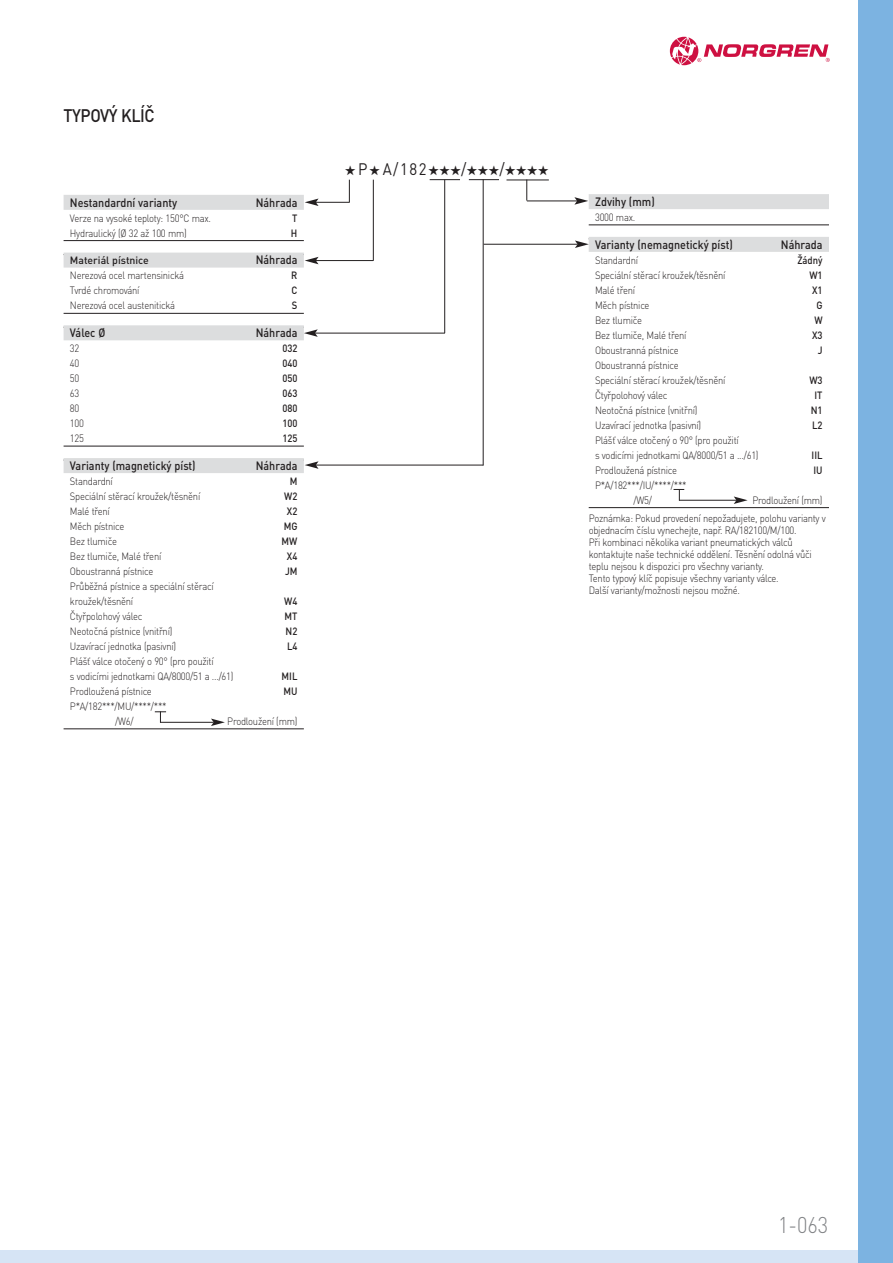
<style>
.page{position:relative;width:893px;height:1263px;background:#fff}
.page>*{position:absolute;margin:0;border:0;box-sizing:border-box;transform-origin:0 0}
.t1{font:300 22.5px "DINCE";color:#808285;scale:.9 1}
.t2{font:500 18px "DINCE";letter-spacing:-.025em;color:#231f20;scale:.9 1}
.t3{font:16.5px "DINCE";color:#231f20;scale:.9 1}
.t4{font:500 12px "DINCE";color:#231f20;scale:.9 1}
.t5{font:300 10.5px/15px "DINCE";letter-spacing:-.025em;color:#231f20;scale:.9 1}
.t6{font:500 10.5px "DINCE";color:#231f20;scale:.9 1}
.t7{font:500 10.5px "DINCE";color:#231f20}
.s1{font-family:"DIN"}
</style>
<div class="page">
<div style="left:0;top:1250px;width:893px;height:13px;background:#d6e4f5"></div>
<svg style="left:670px;top:37px;width:160px;height:28px"></svg>
<div style="left:859px;top:0;width:34px;height:1263px;background:#7cb3e1"></div>
<hr style="left:373px;top:180px;width:1px;height:81px;background:#231f20">
<hr style="left:315px;top:333px;width:130px;height:1px;background:#231f20">
<svg style="left:304px;top:329px;width:14px;height:8px"></svg>
<hr style="left:430px;top:179px;width:30px;height:1px;background:#231f20">
<hr style="left:506px;top:180px;width:43px;height:1px;background:#231f20">
<svg style="left:526px;top:180px;width:1px;height:21px"></svg>
<hr style="left:527px;top:201px;width:50px;height:1px;background:#231f20">
<svg style="left:574px;top:197px;width:14px;height:8px"></svg>
<div style="left:589px;top:194px;width:240px;height:15px;background:#dcddde"></div>
<hr style="left:589px;top:225px;width:240px;height:1px;background:#231f20">
<div style="left:589px;top:237px;width:240px;height:15px;background:#dcddde"></div>
<hr style="left:589px;top:507px;width:240px;height:1px;background:#231f20">
<svg style="left:349px;top:180px;width:1px;height:23px"></svg>
<hr style="left:316px;top:202px;width:33px;height:1px;background:#231f20">
<svg style="left:305px;top:199px;width:14px;height:7px"></svg>
<div style="left:64px;top:195px;width:240px;height:15px;background:#dcddde"></div>
<hr style="left:64px;top:240px;width:240px;height:1px;background:#231f20">
<div style="left:64px;top:253px;width:240px;height:15px;background:#dcddde"></div>
<hr style="left:64px;top:313px;width:240px;height:1px;background:#231f20">
<div style="left:64px;top:325px;width:240px;height:15px;background:#dcddde"></div>
<hr style="left:64px;top:446px;width:240px;height:1px;background:#231f20">
<div style="left:64px;top:458px;width:240px;height:15px;background:#dcddde"></div>
<hr style="left:64px;top:729px;width:240px;height:1px;background:#231f20">
<hr style="left:469px;top:179px;width:30px;height:1px;background:#231f20">
<hr style="left:483px;top:179px;width:1px;height:286px;background:#231f20">
<hr style="left:484px;top:244px;width:93px;height:1px;background:#231f20">
<svg style="left:575px;top:240px;width:14px;height:8px"></svg>
<hr style="left:316px;top:260px;width:57px;height:1px;background:#231f20">
<svg style="left:305px;top:257px;width:14px;height:7px"></svg>
<hr style="left:444px;top:180px;width:1px;height:153px;background:#231f20">
<hr style="left:316px;top:465px;width:167px;height:1px;background:#231f20">
<svg style="left:305px;top:461px;width:13px;height:8px"></svg>
<hr style="left:160px;top:722px;width:54px;height:1px;background:#231f20">
<svg style="left:211px;top:719px;width:14px;height:7px"></svg>
<svg style="left:155px;top:711px;width:11px;height:12px"></svg>
<hr style="left:679px;top:500px;width:57px;height:1px;background:#231f20">
<svg style="left:734px;top:496px;width:13px;height:8px"></svg>
<svg style="left:673px;top:489px;width:11px;height:12px"></svg>
<h2 class="t2" style="left:64px;top:109px;width:103px">TYPOVÝ KLÍČ</h2>
<p class="t4" style="left:70px;top:198px;width:121px">Nestandardní varianty</p>
<p class="t4" style="left:256px;top:198px;width:48px">Náhrada</p>
<p class="t5" style="left:70px;top:212px;width:158px">Verze na vysoké teploty: 150°C max.</p>
<p class="t6" style="left:292px;top:214px;width:7px">T</p>
<p class="t5" style="left:70px;top:227px;width:131px">Hydraulický (<span class="s1">Ø</span> 32 až 100 mm)</p>
<p class="t6" style="left:291px;top:229px;width:9px">H</p>
<p class="t7" style="left:70px;top:257px;width:80px">Materiál pístnice</p>
<p class="t4" style="left:256px;top:256px;width:48px">Náhrada</p>
<p class="t5" style="left:70px;top:269px;width:128px">Nerezová ocel martensinická</p>
<p class="t6" style="left:291px;top:272px;width:8px">R</p>
<p class="t5" style="left:70px;top:284px;width:79px">Tvrdé chromování</p>
<p class="t6" style="left:291px;top:287px;width:8px">C</p>
<p class="t5" style="left:70px;top:299px;width:118px">Nerezová ocel austenitická</p>
<p class="t6" style="left:292px;top:302px;width:8px">S</p>
<p class="t4" style="left:70px;top:329px;width:41px">Válec <span class="s1">Ø</span></p>
<p class="t4" style="left:256px;top:329px;width:48px">Náhrada</p>
<p class="t5" style="left:70px;top:342px;width:12px">32</p>
<p class="t6" style="left:282px;top:345px;width:18px">032</p>
<p class="t5" style="left:70px;top:357px;width:12px">40</p>
<p class="t6" style="left:282px;top:360px;width:18px">040</p>
<p class="t5" style="left:70px;top:372px;width:12px">50</p>
<p class="t6" style="left:282px;top:375px;width:18px">050</p>
<p class="t5" style="left:70px;top:387px;width:12px">63</p>
<p class="t6" style="left:282px;top:390px;width:18px">063</p>
<p class="t5" style="left:70px;top:402px;width:12px">80</p>
<p class="t6" style="left:282px;top:405px;width:18px">080</p>
<p class="t5" style="left:70px;top:417px;width:17px">100</p>
<p class="t6" style="left:282px;top:420px;width:18px">100</p>
<p class="t5" style="left:70px;top:432px;width:17px">125</p>
<p class="t6" style="left:282px;top:435px;width:18px">125</p>
<p class="t4" style="left:70px;top:461px;width:141px">Varianty (magnetický píst)</p>
<p class="t4" style="left:256px;top:461px;width:48px">Náhrada</p>
<p class="t5" style="left:70px;top:475px;width:49px">Standardní</p>
<p class="t6" style="left:290px;top:477px;width:10px">M</p>
<p class="t5" style="left:70px;top:490px;width:146px">Speciální stěrací kroužek/těsnění</p>
<p class="t6" style="left:284px;top:492px;width:16px">W2</p>
<p class="t5" style="left:70px;top:505px;width:46px">Malé tření</p>
<p class="t6" style="left:287px;top:507px;width:13px">X2</p>
<p class="t5" style="left:70px;top:520px;width:62px">Měch pístnice</p>
<p class="t6" style="left:284px;top:522px;width:17px">MG</p>
<p class="t5" style="left:70px;top:535px;width:54px">Bez tlumiče</p>
<p class="t6" style="left:282px;top:537px;width:19px">MW</p>
<p class="t5" style="left:70px;top:550px;width:103px">Bez tlumiče, Malé tření</p>
<p class="t6" style="left:287px;top:552px;width:13px">X4</p>
<p class="t5" style="left:70px;top:565px;width:94px">Oboustranná pístnice</p>
<p class="t6" style="left:285px;top:567px;width:15px">JM</p>
<p class="t5" style="left:70px;top:580px;width:161px">Průběžná pístnice a speciální stěrací kroužek/těsnění</p>
<p class="t6" style="left:284px;top:597px;width:16px">W4</p>
<p class="t5" style="left:70px;top:610px;width:82px">Čtyřpolohový válec</p>
<p class="t6" style="left:284px;top:612px;width:16px">MT</p>
<p class="t5" style="left:70px;top:625px;width:115px">Neotočná pístnice (vnitřní)</p>
<p class="t6" style="left:286px;top:627px;width:15px">N2</p>
<p class="t5" style="left:70px;top:640px;width:120px">Uzavírací jednotka (pasivní)</p>
<p class="t6" style="left:287px;top:642px;width:13px">L4</p>
<p class="t5" style="left:70px;top:655px;width:183px">Plášť válce otočený o 90° (pro použití<br>s vodicími jednotkami QA/8000/51 a .../61)</p>
<p class="t6" style="left:282px;top:672px;width:19px">MIL</p>
<p class="t5" style="left:70px;top:685px;width:93px">Prodloužená pístnice</p>
<p class="t6" style="left:283px;top:687px;width:17px">MU</p>
<p class="t5" style="left:115px;top:700px;width:59px;text-indent:-45px">P*A/182***/MU/****/*** /W6/</p>
<p class="t5" style="left:227px;top:715px;width:79px">Prodloužení (mm)</p>
<h3 class="t3" style="left:345px;top:163px;width:228px">★ P★ A/182★★★/★★★/★★★★</h3>
<p class="t4" style="left:595px;top:197px;width:68px">Zdvihy (mm)</p>
<p class="t5" style="left:595px;top:211px;width:46px">3000 max.</p>
<p class="t4" style="left:595px;top:240px;width:155px">Varianty (nemagnetický píst)</p>
<p class="t4" style="left:781px;top:240px;width:48px">Náhrada</p>
<p class="t5" style="left:595px;top:254px;width:49px">Standardní</p>
<p class="t6" style="left:797px;top:256px;width:30px">Žádný</p>
<p class="t5" style="left:595px;top:269px;width:146px">Speciální stěrací kroužek/těsnění</p>
<p class="t6" style="left:809px;top:271px;width:16px">W1</p>
<p class="t5" style="left:595px;top:284px;width:46px">Malé tření</p>
<p class="t6" style="left:812px;top:286px;width:13px">X1</p>
<p class="t5" style="left:595px;top:299px;width:62px">Měch pístnice</p>
<p class="t6" style="left:816px;top:301px;width:8px">G</p>
<p class="t5" style="left:595px;top:314px;width:54px">Bez tlumiče</p>
<p class="t6" style="left:814px;top:316px;width:11px">W</p>
<p class="t5" style="left:595px;top:329px;width:103px">Bez tlumiče, Malé tření</p>
<p class="t6" style="left:812px;top:331px;width:13px">X3</p>
<p class="t5" style="left:595px;top:344px;width:94px">Oboustranná pístnice</p>
<p class="t6" style="left:818px;top:346px;width:7px">J</p>
<p class="t5" style="left:595px;top:359px;width:146px">Oboustranná pístnice<br>Speciální stěrací kroužek/těsnění</p>
<p class="t6" style="left:809px;top:376px;width:16px">W3</p>
<p class="t5" style="left:595px;top:389px;width:82px">Čtyřpolohový válec</p>
<p class="t6" style="left:814px;top:391px;width:10px">IT</p>
<p class="t5" style="left:595px;top:404px;width:115px">Neotočná pístnice (vnitřní)</p>
<p class="t6" style="left:811px;top:406px;width:15px">N1</p>
<p class="t5" style="left:595px;top:419px;width:120px">Uzavírací jednotka (pasivní)</p>
<p class="t6" style="left:812px;top:421px;width:13px">L2</p>
<p class="t5" style="left:595px;top:434px;width:183px">Plášť válce otočený o 90° (pro použití<br>s vodicími jednotkami QA/8000/51 a .../61)</p>
<p class="t6" style="left:811px;top:451px;width:14px">IIL</p>
<p class="t5" style="left:595px;top:464px;width:93px">Prodloužená pístnice</p>
<p class="t6" style="left:813px;top:466px;width:12px">IU</p>
<p class="t5" style="left:595px;top:479px;width:103px;text-align:center">P*A/182***/IU/****/*** /W5/</p>
<p class="t5" style="left:752px;top:494px;width:79px">Prodloužení (mm)</p>
<p class="t5" style="left:589px;top:513px;width:265px;line-height:12px">Poznámka: Pokud provedení nepožadujete, polohu varianty v objednacím číslu vynechejte, např. RA/182100/M/100.<br>Při kombinaci několika variant pneumatických válců kontaktujte naše technické oddělení. Těsnění odolná vůči teplu nejsou k dispozici pro všechny varianty.<br>Tento typový klíč popisuje všechny varianty válce.<br>Další varianty/možnosti nejsou možné.</p>
<h1 class="t1" style="left:778px;top:1217px;width:57px">1-063</h1>
</div>
